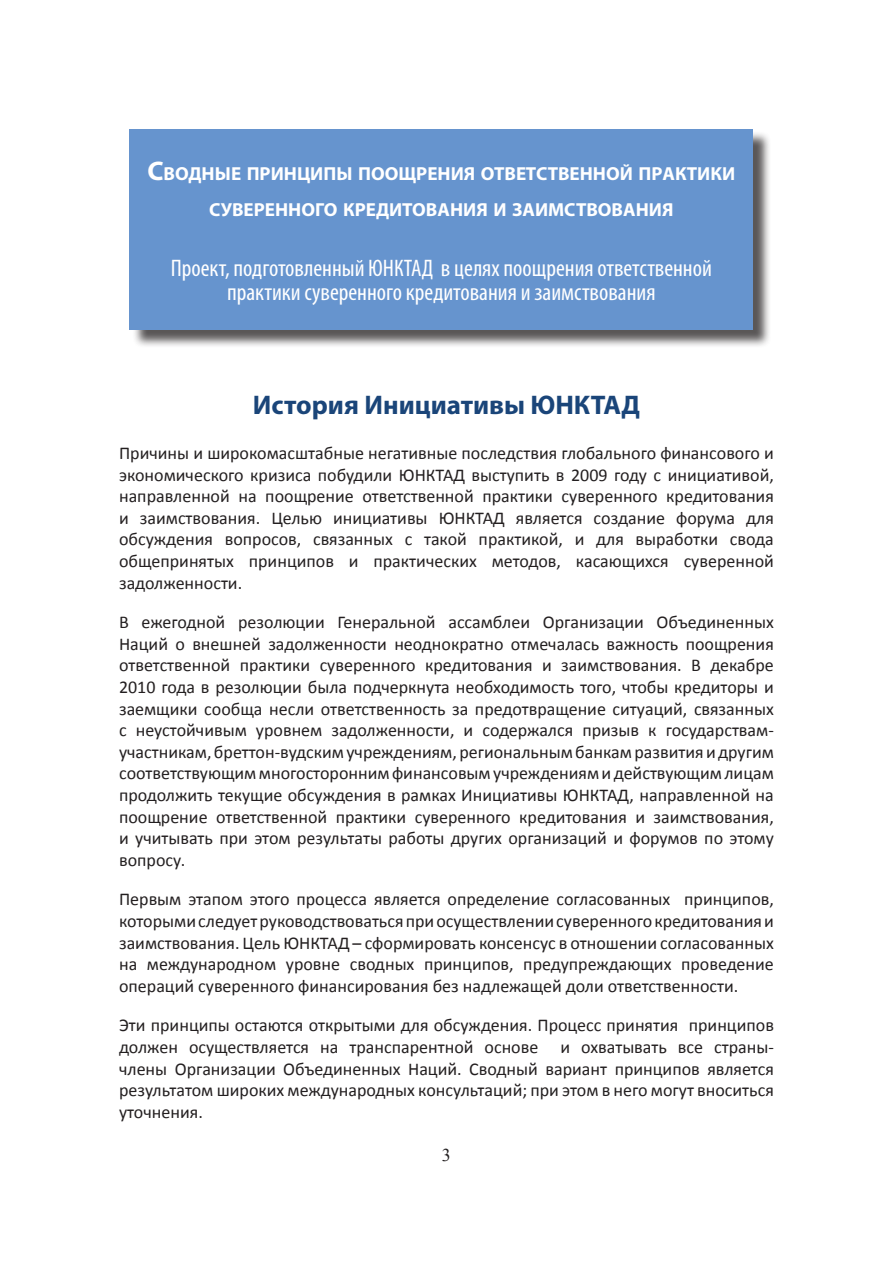
<style>
.page{position:relative;width:893px;height:1263px;background:#fff}
.page>*{position:absolute;margin:0;border:0;box-sizing:border-box;transform-origin:0 0}
.Title_1__not_numbere{font:700 27px "Myriad Pro";color:#1a4579}
.t1{font:condensed 24px/24px "Myriad Pro";color:#fff;text-align:center}
.t2{font:700 18.9px/36px "Myriad Pro";color:#fff;text-align:center}
.Body_Text{font:18px/21.6px "Calibri";color:#231f20;text-align:justify}
.t3{font:18px "Times New Roman";color:#231f20}
.s1{font-size:27px}
</style>
<div class="page">
<div style="left:132px;top:131px;width:640px;height:216px;background:#231f20;opacity:.75"></div>
<div style="left:130px;top:129px;width:623px;height:200px;background:#6694ce"></div>
<p class="t2" style="left:147px;top:155px;width:589px"><span class="s1">С</span>водные принципы поощрения ответственной практики суверенного кредитования и заимствования</p>
<h2 class="t1" style="left:171px;top:255px;width:543px">Проект, подготовленный ЮНКТАД в целях поощрения ответственной практики суверенного кредитования и заимствования</h2>
<p class="Title_1__not_numbere" style="left:253px;top:387px;width:389px">История Инициативы ЮНКТАД</p>
<p class="Body_Text" style="left:119px;top:441px;width:656px">Причины и широкомасштабные негативные последствия глобального финансового и экономического кризиса побудили ЮНКТАД выступить в 2009 году с инициативой, направленной на поощрение ответственной практики суверенного кредитования и заимствования. Целью инициативы ЮНКТАД является создание форума для обсуждения вопросов, связанных с такой практикой, и для выработки свода общепринятых принципов и практических методов, касающихся суверенной задолженности.</p>
<p class="Body_Text" style="left:119px;top:610px;width:656px">В ежегодной резолюции Генеральной ассамблеи Организации Объединенных Наций о внешней задолженности неоднократно отмечалась важность поощрения ответственной практики суверенного кредитования и заимствования. В декабре 2010 года в резолюции была подчеркнута необходимость того, чтобы кредиторы и заемщики сообща несли ответственность за предотвращение ситуаций, связанных с неустойчивым уровнем задолженности, и содержался призыв к государствам&shy;участникам, бреттон-вудским учреждениям, региональным банкам развития и другим соответствующим многосторонним финансовым учреждениям и действующим лицам продолжить текущие обсуждения в рамках Инициативы ЮНКТАД, направленной на поощрение ответственной практики суверенного кредитования и заимствования, и учитывать при этом результаты работы других организаций и форумов по этому вопросу.</p>
<p class="Body_Text" style="left:119px;top:888px;width:656px">Первым этапом этого процесса является определение согласованных принципов, которыми следует руководствоваться при осуществлении суверенного кредитования и заимствования. Цель ЮНКТАД – сформировать консенсус в отношении согласованных на международном уровне сводных принципов, предупреждающих проведение операций суверенного финансирования без надлежащей доли ответственности.</p>
<p class="Body_Text" style="left:119px;top:1014px;width:656px">Эти принципы остаются открытыми для обсуждения. Процесс принятия принципов должен осуществляется на транспарентной основе и охватывать все страны&shy;члены Организации Объединенных Наций. Сводный вариант принципов является результатом широких международных консультаций; при этом в него могут вноситься уточнения.</p>
<p class="t3" style="left:442px;top:1143px;width:10px">3</p>
</div>
